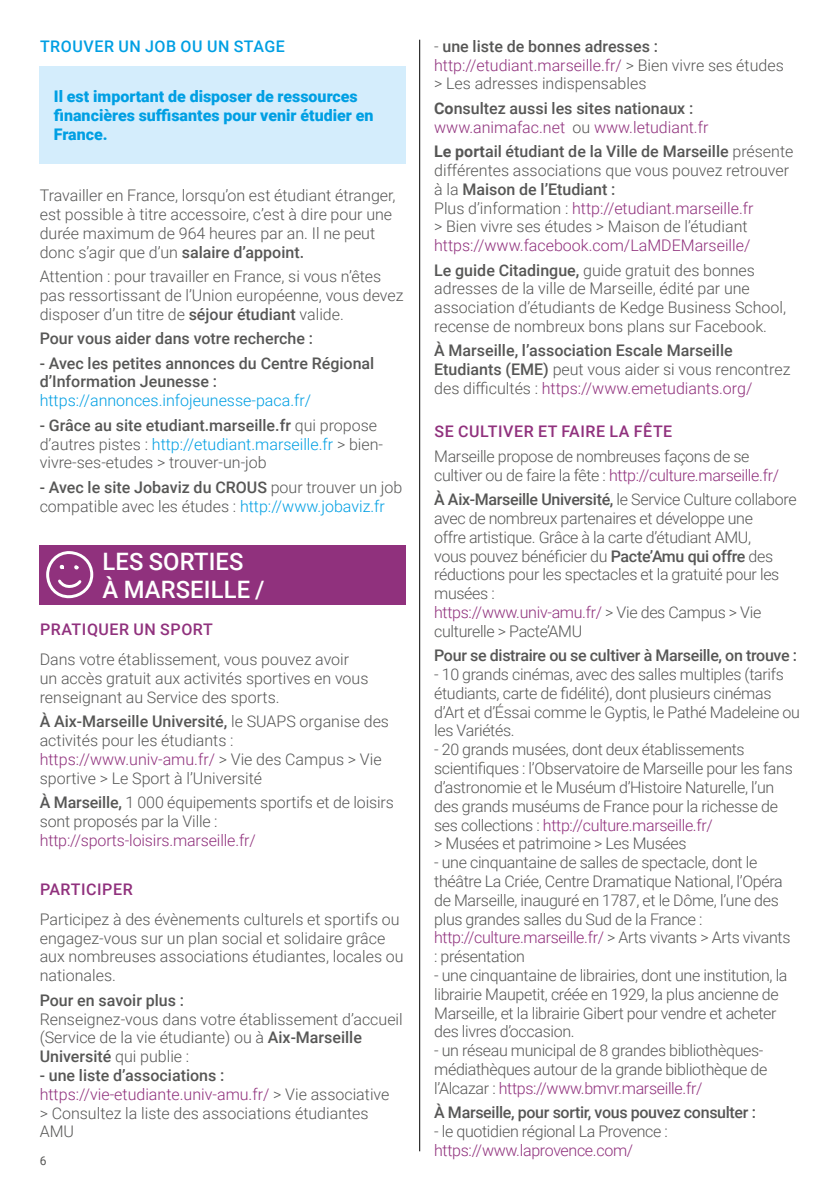
<style>
.page{position:relative;width:840px;height:1191px;background:#fff}
.page>*{position:absolute;margin:0;border:0;box-sizing:border-box;transform-origin:0 0}
.t1{font:500 24px/28px "Roboto";letter-spacing:.005em;color:#fff}
.t2{font:300 16px/18.8px "Roboto";letter-spacing:-.01em;color:#575756}
.t3{font:500 16px/18.8px "Roboto";color:#575756}
.t4{font:300 16px/18.8px "Roboto";color:#90317d}
.t5{font:500 16px "Roboto";letter-spacing:-.02em;color:#575756}
.t6{font:900 16px/19.2px "Roboto";color:#009fe3}
.t7{font:500 16px "Roboto";letter-spacing:.035em;color:#90317d}
.t8{font:300 16px "Roboto";color:#009fe3}
.t9{font:300 16px "Roboto";letter-spacing:-.02em;color:#90317d}
.t10{font:500 16px "Roboto";letter-spacing:.035em;color:#009fe3}
.t11{font:12px "Roboto";color:#575756}
.s1{font-weight:500}
.s2{color:#009fe3}
.s3{color:#90317d}
.s4{font-weight:700;color:#575756}
.s5{font-weight:500;color:#575756}
.s6{color:#575756}
.s7{font-weight:700}
.s8{font-weight:300}
.s9{font-weight:300;color:#90317d}
</style>
<div class="page">
<hr style="left:419px;top:40px;width:1px;height:1111px;background:#000">
<div style="left:40px;top:66px;width:365px;height:98px;background:#d4edfc"></div>
<div style="left:40px;top:545px;width:365px;height:60px;background:#90317d"></div>
<svg style="left:46px;top:551px;width:48px;height:48px"></svg>
<p class="t10" style="left:40px;top:35px;width:246px">TROUVER UN JOB OU UN STAGE</p>
<p class="t6" style="left:54px;top:86px;width:321px">Il est important de disposer de ressources financières suffisantes pour venir étudier en<br>France.</p>
<p class="t2" style="left:40px;top:185px;width:357px">Travailler en France, lorsqu’on est étudiant étranger, est possible à titre accessoire, c’est à dire pour une durée maximum de 964 heures par an. Il ne peut donc s’agir que d’un <span class="s1">salaire d’appoint.</span></p>
<p class="t2" style="left:40px;top:266px;width:365px">Attention : pour travailler en France, si vous n’êtes pas ressortissant de l’Union européenne, vous devez disposer d’un titre de <span class="s1">séjour étudiant</span> valide.</p>
<p class="t3" style="left:40px;top:328px;width:275px">Pour vous aider dans votre recherche :</p>
<p class="t3" style="left:40px;top:353px;width:336px">- Avec les petites annonces du Centre Régional d’Information Jeunesse :</p>
<p class="t8" style="left:40px;top:389px;width:273px">https://annonces.infojeunesse-paca.fr/</p>
<p class="t2" style="left:40px;top:415px;width:345px"><span class="s1">- Grâce au site etudiant.marseille.fr</span> qui propose d’autres pistes : <span class="s2">http://etudiant.marseille.fr</span> &gt; bien&shy;vivre-ses-etudes &gt; trouver-un-job</p>
<p class="t2" style="left:40px;top:477px;width:364px"><span class="s1">- Avec le site Jobaviz du CROUS</span> pour trouver un job compatible avec les études : <span class="s2">http://www.jobaviz.fr</span></p>
<h1 class="t1" style="left:102px;top:546px;width:163px">LES SORTIES<br>À MARSEILLE /</h1>
<p class="t7" style="left:40px;top:618px;width:174px">PRATIQUER UN SPORT</p>
<p class="t2" style="left:40px;top:649px;width:330px">Dans votre établissement, vous pouvez avoir un accès gratuit aux activités sportives en vous renseignant au Service des sports.</p>
<p class="t2" style="left:40px;top:711px;width:350px"><span class="s1">À Aix-Marseille Université,</span> le SUAPS organise des activités pour les étudiants : <span class="s3">https://www.univ-amu.fr/</span> &gt; Vie des Campus &gt; Vie sportive &gt; Le Sport à l’Université</p>
<p class="t2" style="left:40px;top:792px;width:355px"><span class="s1">À Marseille,</span> 1 000 équipements sportifs et de loisirs sont proposés par la Ville :</p>
<p class="t4" style="left:40px;top:830px;width:217px">http://sports-loisirs.marseille.fr/</p>
<p class="t7" style="left:40px;top:877px;width:94px">PARTICIPER</p>
<p class="t2" style="left:40px;top:909px;width:365px">Participez à des évènements culturels et sportifs ou engagez-vous sur un plan social et solidaire grâce aux nombreuses associations étudiantes, locales ou nationales.</p>
<p class="t3" style="left:40px;top:990px;width:146px">Pour en savoir plus :</p>
<p class="t2" style="left:40px;top:1008px;width:364px">Renseignez-vous dans votre établissement d’accueil (Service de la vie étudiante) ou à <span class="s1">Aix-Marseille<br>Université</span> qui publie :</p>
<p class="t2" style="left:40px;top:1065px;width:351px"><span class="s1">- une liste d’associations : </span><span class="s3">https://vie-etudiante.univ-amu.fr/</span> &gt; Vie associative &gt; Consultez la liste des associations étudiantes AMU</p>
<p class="t11" style="left:40px;top:1152px;width:8px">6</p>
<p class="t2" style="left:434px;top:36px;width:351px">- <span class="s1">une liste de bonnes adresses : </span><span class="s3">http://etudiant.marseille.fr/</span> &gt; Bien vivre ses études &gt; Les adresses indispensables</p>
<p class="t4" style="left:434px;top:98px;width:275px"><span class="s4">Co</span><span class="s5">nsultez aussi les sites nationaux : </span>www.animafac.net <span class="s6">ou</span> www.letudiant.fr</p>
<p class="t2" style="left:434px;top:141px;width:360px"><span class="s7">Le port</span><span class="s1">ail étudiant de la Ville de Marseille</span> présente différentes associations que vous pouvez retrouver à la <span class="s1">Maison de l’Etudiant :<br></span>Plus d’information : <span class="s3">http://etudiant.marseille.fr<br></span>&gt; Bien vivre ses études &gt; Maison de l’étudiant</p>
<p class="t4" style="left:434px;top:233px;width:322px;line-height:24.4px">https://www.facebook.com/LaMDEMarseille/<br><span class="s5">Le guide Citadingue,</span> <span class="s6">guide gratuit des bonnes</span></p>
<p class="t2" style="left:434px;top:279px;width:353px">adresses de la ville de Marseille, édité par une association d’étudiants de Kedge Business School, recense de nombreux bons plans sur Facebook.</p>
<p class="t3" style="left:434px;top:341px;width:357px">À Marseille, l’association Escale Marseille<br>Etudiants (EME) <span class="s8">peut vous aider si vous rencontrez des difficultés :</span> <span class="s9">https://www.emetudiants.org/</span></p>
<p class="t7" style="left:434px;top:420px;width:239px">SE CULTIVER ET FAIRE LA FÊTE</p>
<p class="t2" style="left:434px;top:446px;width:346px">Marseille propose de nombreuses façons de se cultiver ou de faire la fête : <span class="s3">http://culture.marseille.fr/</span></p>
<p class="t2" style="left:434px;top:489px;width:364px"><span class="s1">À Aix-Marseille Université,</span> le Service Culture collabore avec de nombreux partenaires et développe une<br>offre artistique. Grâce à la carte d’étudiant AMU,<br>vous pouvez bénéficier du <span class="s1">Pacte’Amu qui offre</span> des réductions pour les spectacles et la gratuité pour les musées :<br><span class="s3">https://www.univ-amu.fr/</span> &gt; Vie des Campus &gt; Vie culturelle &gt; Pacte’AMU</p>
<p class="t5" style="left:434px;top:644px;width:364px">Pour se distraire ou se cultiver à Marseille, on trouve :</p>
<p class="t2" style="left:434px;top:664px;width:367px">- 10 grands cinémas, avec des salles multiples (tarifs étudiants, carte de fidélité), dont plusieurs cinémas d’Art et d’Éssai comme le Gyptis, le Pathé Madeleine ou les Variétés.</p>
<p class="t2" style="left:434px;top:739px;width:360px">- 20 grands musées, dont deux établissements scientifiques : l’Observatoire de Marseille pour les fans d’astronomie et le Muséum d’Histoire Naturelle, l’un des grands muséums de France pour la richesse de ses collections : <span class="s3">http://culture.marseille.fr/<br></span>&gt; Musées et patrimoine &gt; Les Musées</p>
<p class="t2" style="left:434px;top:852px;width:357px">- une cinquantaine de salles de spectacle, dont le théâtre La Criée, Centre Dramatique National, l’Opéra de Marseille, inauguré en 1787, et le Dôme, l’une des plus grandes salles du Sud de la France : <span class="s3">http://culture.marseille.fr/</span> &gt; Arts vivants &gt; Arts vivants : présentation</p>
<p class="t2" style="left:434px;top:965px;width:354px">- une cinquantaine de librairies, dont une institution, la librairie Maupetit, créée en 1929, la plus ancienne de Marseille, et la librairie Gibert pour vendre et acheter des livres d’occasion.</p>
<p class="t2" style="left:434px;top:1040px;width:334px">- un réseau municipal de 8 grandes bibliothèques&shy;médiathèques autour de la grande bibliothèque de l’Alcazar : <span class="s3">https://www.bmvr.marseille.fr/</span></p>
<p class="t5" style="left:434px;top:1101px;width:323px">À Marseille, pour sortir, vous pouvez consulter :</p>
<p class="t2" style="left:434px;top:1121px;width:235px">- le quotidien régional La Provence :</p>
<p class="t9" style="left:434px;top:1139px;width:200px">https://www.laprovence.com/</p>
</div>
